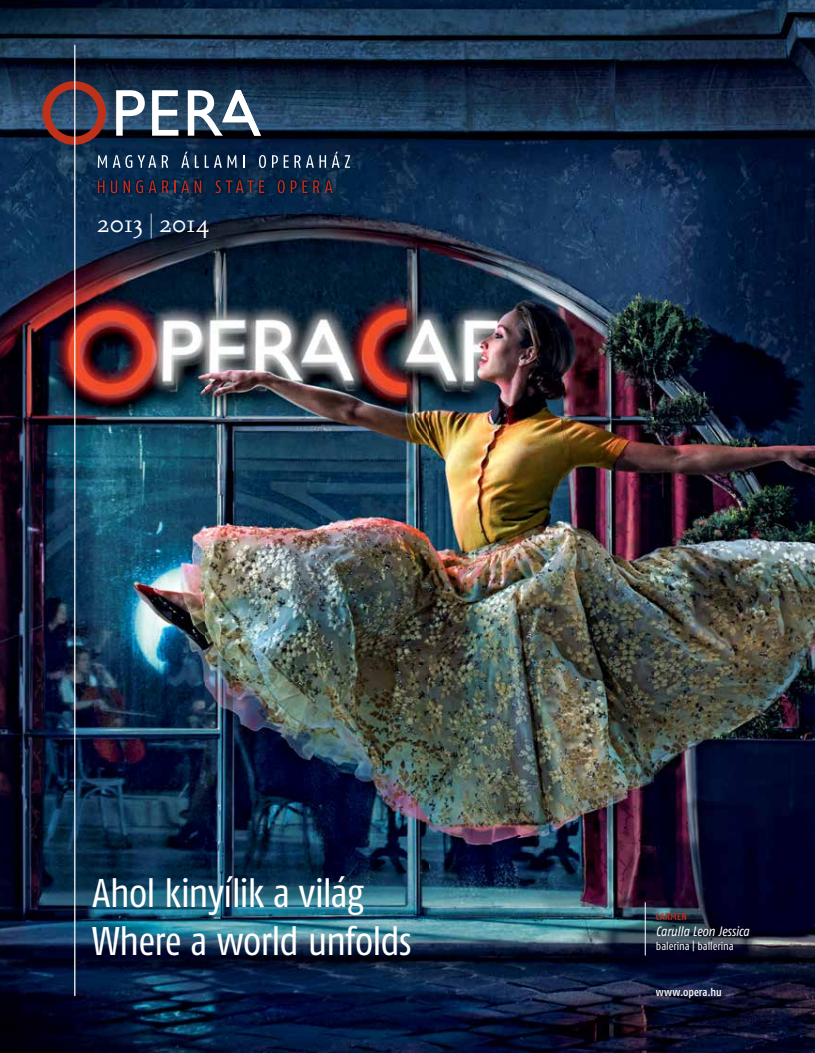
<style>
.page{position:relative;width:815px;height:1053px;background:#fff}
.page>*{position:absolute;margin:0;border:0;box-sizing:border-box;transform-origin:0 0}
.t1{font:40px/48px "Fago Co";letter-spacing:-.025em;color:#fff}
.t2{font:24.75px "Scala";letter-spacing:-.01em;color:#fff}
.t3{font:italic 13.5px "Fago Co";letter-spacing:-.01em;color:#fff}
.t4{font:11.25px "Fago Co";letter-spacing:-.005em;color:#fff}
.t5{font:500 11.25px "Fago Co";letter-spacing:.005em;color:#fff}
.t6{font:500 10.12px "Fago Co";letter-spacing:.015em;color:#c0311a}
.s1{font-family:"Fago Pro";font-stretch:condensed}
</style>
<div class="page">
<img style="left:0;top:0;width:815px;height:1052px">
<hr style="left:645px;top:902px;width:1px;height:53px;background:#fff">
<svg style="left:116px;top:90px;width:29px;height:46px"></svg>
<svg style="left:152px;top:90px;width:26px;height:46px"></svg>
<svg style="left:42px;top:81px;width:64px;height:64px;background:#573943"></svg>
<svg style="left:188px;top:90px;width:73px;height:46px"></svg>
<svg style="left:98px;top:155px;width:9px;height:13px"></svg>
<svg style="left:113px;top:155px;width:19px;height:13px"></svg>
<svg style="left:138px;top:155px;width:18px;height:13px"></svg>
<svg style="left:162px;top:155px;width:6px;height:13px"></svg>
<svg style="left:181px;top:152px;width:8px;height:16px"></svg>
<svg style="left:195px;top:155px;width:4px;height:13px"></svg>
<svg style="left:205px;top:155px;width:32px;height:13px"></svg>
<svg style="left:243px;top:155px;width:2px;height:13px"></svg>
<svg style="left:259px;top:155px;width:7px;height:13px"></svg>
<svg style="left:272px;top:155px;width:6px;height:13px"></svg>
<svg style="left:284px;top:155px;width:42px;height:13px"></svg>
<svg style="left:332px;top:152px;width:18px;height:16px"></svg>
<hr style="left:74px;top:45px;width:1px;height:950px;background:#fff">
<img style="left:95px;top:177px;width:240px;height:19px">
<svg style="left:98px;top:180px;width:6px;height:13px"></svg>
<svg style="left:111px;top:180px;width:6px;height:13px"></svg>
<svg style="left:124px;top:180px;width:6px;height:13px"></svg>
<svg style="left:136px;top:180px;width:7px;height:13px"></svg>
<svg style="left:149px;top:180px;width:7px;height:13px"></svg>
<svg style="left:162px;top:180px;width:6px;height:13px"></svg>
<svg style="left:174px;top:180px;width:15px;height:13px"></svg>
<svg style="left:195px;top:180px;width:6px;height:13px"></svg>
<svg style="left:216px;top:180px;width:48px;height:13px"></svg>
<svg style="left:278px;top:180px;width:7px;height:13px"></svg>
<svg style="left:291px;top:180px;width:16px;height:13px"></svg>
<svg style="left:313px;top:180px;width:6px;height:13px"></svg>
<svg style="left:325px;top:180px;width:8px;height:13px"></svg>
<p class="t2" style="left:97px;top:210px;width:114px">2013 | 2014</p>
<p class="t1" style="left:92px;top:869px;width:321px">Ahol kinyílik a világ<br>Where a world unfolds</p>
<p class="t6" style="left:656px;top:910px;width:32px">CARMEN</p>
<p class="t3" style="left:656px;top:923px;width:95px">Carulla Leon Jessica</p>
<p class="t4" style="left:656px;top:939px;width:79px">balerina <span class="s1">|</span> ballerina</p>
<p class="t5" style="left:656px;top:985px;width:68px">www.opera.hu</p>
</div>
